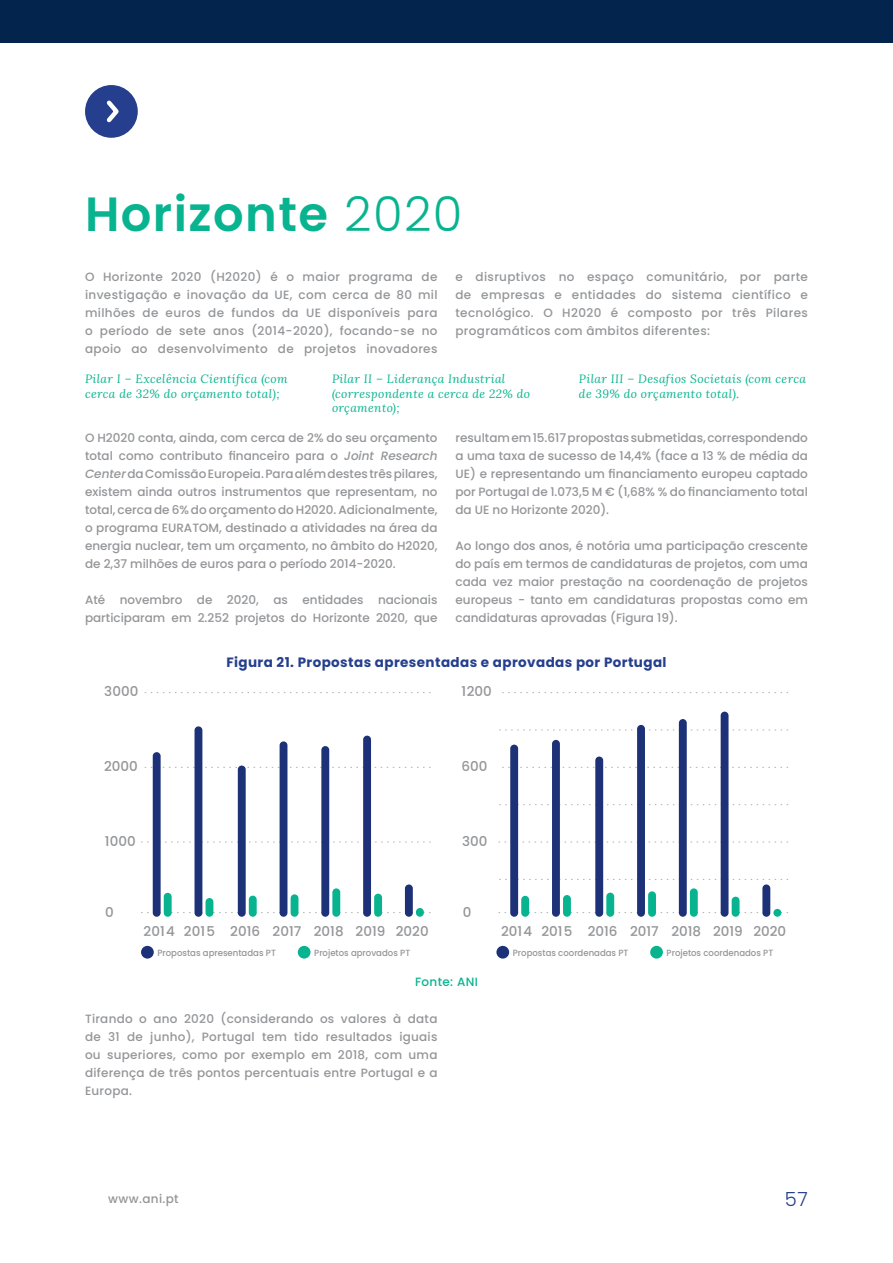
<style>
.page{position:relative;width:893px;height:1263px;background:#fff}
.page>*{position:absolute;margin:0;border:0;box-sizing:border-box;transform-origin:0 0}
.t1{font:600 48px "Poppins";letter-spacing:.03em;color:#08b48f}
.t2{font:300 19.5px "Poppins";color:#253f8e}
.t3{font:500 13.5px "Poppins";color:#939598}
.t4{font:700 13.5px "Poppins";letter-spacing:.03em;color:#253f8e}
.t5{font:500 12px/18px "Poppins";color:#939598;text-align:justify}
.t6{font:italic 12px/14.4px "Lora";letter-spacing:.03em;color:#08b48f}
.t7{font:500 12px "Poppins";letter-spacing:.03em;color:#08b48f}
.t8{font:500 9px "Poppins";color:#939598;scale:.95 1}
.s1{font-weight:300}
.s2{font-style:italic}
</style>
<div class="page">
<div style="left:85px;top:85px;width:53px;height:53px;background:#253f8e;border-radius:50%"></div>
<svg style="left:106px;top:100px;width:13px;height:23px"></svg>
<svg style="left:141px;top:842px;width:290px;height:1px"></svg>
<svg style="left:141px;top:912px;width:290px;height:1px"></svg>
<svg style="left:145px;top:767px;width:286px;height:1px"></svg>
<svg style="left:145px;top:692px;width:286px;height:1px"></svg>
<div style="left:153px;top:752px;width:8px;height:165px;background:#1c3177;border-radius:4px"></div>
<div style="left:195px;top:726px;width:7px;height:191px;background:#1c3177;border-radius:4px"></div>
<div style="left:238px;top:765px;width:8px;height:152px;background:#1c3177;border-radius:4px"></div>
<div style="left:280px;top:741px;width:7px;height:176px;background:#1c3177;border-radius:4px"></div>
<div style="left:321px;top:746px;width:8px;height:171px;background:#1c3177;border-radius:4px"></div>
<div style="left:363px;top:736px;width:8px;height:181px;background:#1c3177;border-radius:4px"></div>
<div style="left:405px;top:884px;width:8px;height:33px;background:#1c3177;border-radius:4px"></div>
<div style="left:164px;top:893px;width:8px;height:24px;background:#08b48f;border-radius:4px"></div>
<div style="left:206px;top:898px;width:7px;height:19px;background:#08b48f;border-radius:4px"></div>
<div style="left:249px;top:896px;width:8px;height:21px;background:#08b48f;border-radius:4px"></div>
<div style="left:291px;top:894px;width:7px;height:23px;background:#08b48f;border-radius:4px"></div>
<div style="left:332px;top:888px;width:8px;height:29px;background:#08b48f;border-radius:4px"></div>
<div style="left:374px;top:894px;width:8px;height:23px;background:#08b48f;border-radius:4px"></div>
<div style="left:416px;top:908px;width:8px;height:9px;background:#08b48f;border-radius:4px"></div>
<svg style="left:499px;top:879px;width:289px;height:1px"></svg>
<svg style="left:499px;top:842px;width:289px;height:1px"></svg>
<svg style="left:499px;top:912px;width:289px;height:1px"></svg>
<svg style="left:499px;top:804px;width:289px;height:1px"></svg>
<svg style="left:502px;top:767px;width:286px;height:1px"></svg>
<svg style="left:499px;top:730px;width:289px;height:1px"></svg>
<svg style="left:502px;top:692px;width:286px;height:1px"></svg>
<div style="left:510px;top:745px;width:8px;height:172px;background:#1c3177;border-radius:4px"></div>
<div style="left:552px;top:740px;width:8px;height:177px;background:#1c3177;border-radius:4px"></div>
<div style="left:595px;top:756px;width:8px;height:161px;background:#1c3177;border-radius:4px"></div>
<div style="left:637px;top:725px;width:8px;height:192px;background:#1c3177;border-radius:4px"></div>
<div style="left:679px;top:719px;width:8px;height:198px;background:#1c3177;border-radius:4px"></div>
<div style="left:721px;top:712px;width:7px;height:205px;background:#1c3177;border-radius:4px"></div>
<div style="left:762px;top:884px;width:8px;height:33px;background:#1c3177;border-radius:4px"></div>
<div style="left:521px;top:896px;width:8px;height:21px;background:#08b48f;border-radius:4px"></div>
<div style="left:563px;top:895px;width:8px;height:22px;background:#08b48f;border-radius:4px"></div>
<div style="left:606px;top:893px;width:8px;height:24px;background:#08b48f;border-radius:4px"></div>
<div style="left:648px;top:891px;width:8px;height:26px;background:#08b48f;border-radius:4px"></div>
<div style="left:690px;top:888px;width:8px;height:29px;background:#08b48f;border-radius:4px"></div>
<div style="left:732px;top:897px;width:7px;height:20px;background:#08b48f;border-radius:4px"></div>
<div style="left:773px;top:909px;width:8px;height:8px;background:#08b48f;border-radius:50%"></div>
<div style="left:298px;top:946px;width:12px;height:12px;background:#08b48f;border-radius:50%"></div>
<div style="left:141px;top:946px;width:13px;height:12px;background:#1c3177;border-radius:50%"></div>
<div style="left:650px;top:946px;width:13px;height:12px;background:#08b48f;border-radius:50%"></div>
<div style="left:496px;top:946px;width:13px;height:12px;background:#1c3177;border-radius:50%"></div>
<div style="left:0;top:0;width:893px;height:43px;background:#03254d"></div>
<p class="t1" style="left:85px;top:186px;width:379px">Horizonte <span class="s1">2020</span></p>
<p class="t5" style="left:85px;top:268px;width:354px">O Horizonte 2020 (H2020) é o maior programa de investigação e inovação da UE, com cerca de 80 mil milhões de euros de fundos da UE disponíveis para o período de sete anos (2014-2020), focando-se no apoio ao desenvolvimento de projetos inovadores</p>
<p class="t5" style="left:455px;top:268px;width:354px">e disruptivos no espaço comunitário, por parte de empresas e entidades do sistema científico e tecnológico. O H2020 é composto por três Pilares programáticos com âmbitos diferentes:</p>
<p class="t6" style="left:85px;top:371px;width:204px">Pilar I – Excelência Científica (com cerca de 32% do orçamento total);</p>
<p class="t6" style="left:332px;top:371px;width:199px">Pilar II – Liderança Industrial (correspondente a cerca de 22% do orçamento);</p>
<p class="t6" style="left:579px;top:371px;width:229px">Pilar III – Desafios Societais (com cerca de 39% do orçamento total).</p>
<p class="t5" style="left:85px;top:429px;width:354px">O H2020 conta, ainda, com cerca de 2% do seu orçamento total como contributo financeiro para o <span class="s2">Joint Research Center</span> da Comissão Europeia. Para além destes três pilares, existem ainda outros instrumentos que representam, no total, cerca de 6% do orçamento do H2020. Adicionalmente, o programa EURATOM, destinado a atividades na área da energia nuclear, tem um orçamento, no âmbito do H2020, de 2,37 milhões de euros para o período 2014-2020.</p>
<p class="t5" style="left:85px;top:591px;width:354px">Até novembro de 2020, as entidades nacionais participaram em 2.252 projetos do Horizonte 2020, que</p>
<p class="t5" style="left:455px;top:429px;width:354px">resultam em 15.617 propostas submetidas, correspondendo a uma taxa de sucesso de 14,4% (face a 13 % de média da UE) e representando um financiamento europeu captado por Portugal de 1.073,5 M € (1,68% % do financiamento total da UE no Horizonte 2020).</p>
<p class="t5" style="left:455px;top:537px;width:354px">Ao longo dos anos, é notória uma participação crescente do país em termos de candidaturas de projetos, com uma cada vez maior prestação na coordenação de projetos europeus - tanto em candidaturas propostas como em candidaturas aprovadas (Figura 19).</p>
<p class="t4" style="left:226px;top:654px;width:442px">Figura 21. Propostas apresentadas e aprovadas por Portugal</p>
<p class="t3" style="left:104px;top:684px;width:36px">3000</p>
<p class="t3" style="left:462px;top:684px;width:32px">1200</p>
<p class="t3" style="left:104px;top:759px;width:35px">2000</p>
<p class="t3" style="left:462px;top:759px;width:27px">600</p>
<p class="t3" style="left:105px;top:833px;width:33px">1000</p>
<p class="t3" style="left:462px;top:833px;width:27px">300</p>
<p class="t3" style="left:105px;top:904px;width:10px">0</p>
<p class="t3" style="left:463px;top:904px;width:10px">0</p>
<p class="t3" style="left:144px;top:923px;width:287px">2014 2015 2016 2017 2018 2019 2020</p>
<p class="t3" style="left:501px;top:923px;width:287px">2014 2015 2016 2017 2018 2019 2020</p>
<p class="t8" style="left:157px;top:948px;width:126px">Propostas apresentadas PT</p>
<p class="t8" style="left:314px;top:948px;width:102px">Projetos aprovados PT</p>
<p class="t8" style="left:513px;top:948px;width:123px">Propostas coordenadas PT</p>
<p class="t8" style="left:667px;top:948px;width:114px">Projetos coordenados PT</p>
<p class="t7" style="left:415px;top:975px;width:64px">Fonte: ANI</p>
<p class="t5" style="left:85px;top:1009px;width:354px">Tirando o ano 2020 (considerando os valores à data de 31 de junho), Portugal tem tido resultados iguais ou superiores, como por exemplo em 2018, com uma diferença de três pontos percentuais entre Portugal e a Europa.</p>
<p class="t5" style="left:108px;top:1189px;width:72px">www.ani.pt</p>
<h2 class="t2" style="left:785px;top:1188px;width:25px">57</h2>
</div>
